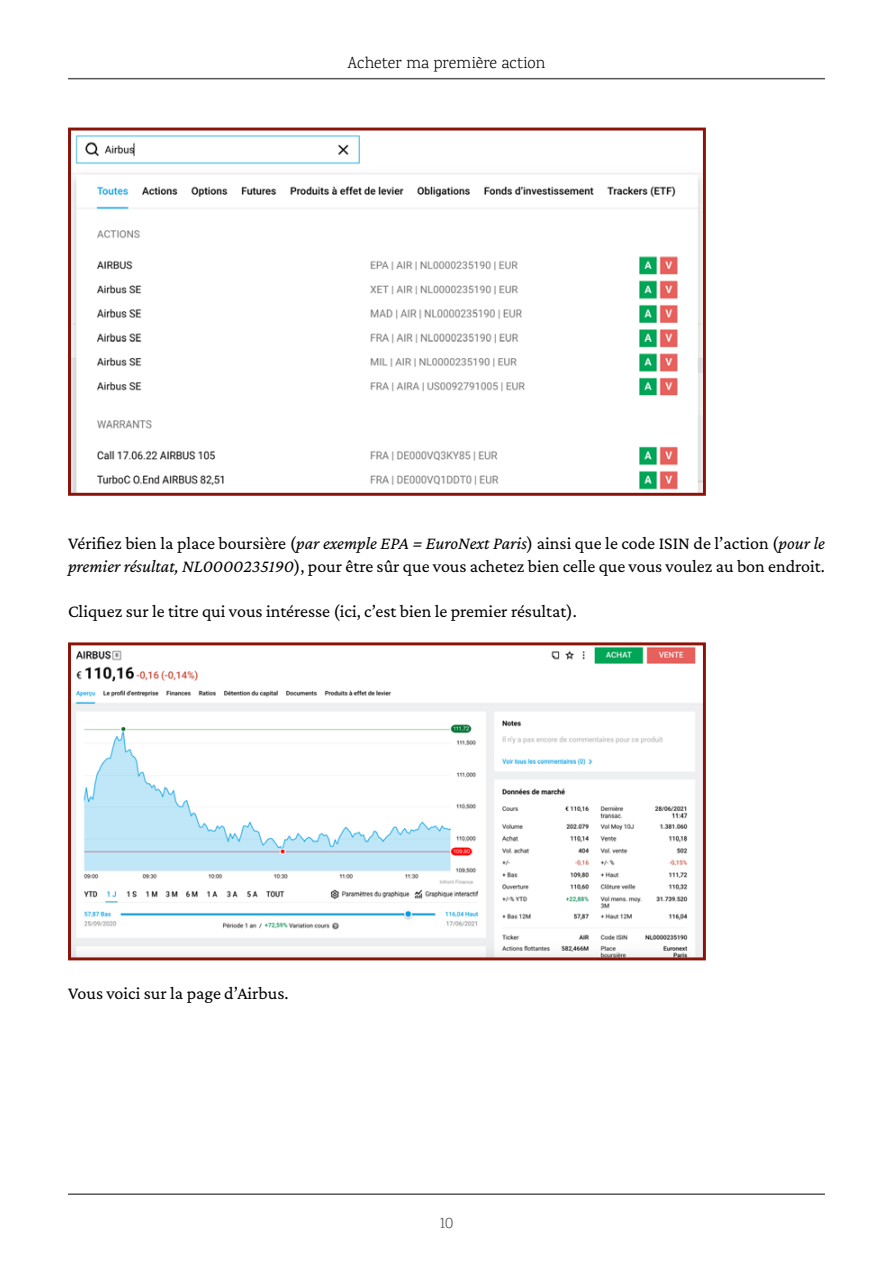
<style>
.page{position:relative;width:893px;height:1263px;background:#fff}
.page>*{position:absolute;margin:0;border:0;box-sizing:border-box;transform-origin:0 0}
.t1{font:18px/22.5px "Crimson Pro";color:#000}
.t2{font:300 16.5px "Karma";letter-spacing:-.01em;color:#000}
.t3{font:300 16.5px "Karma";color:#575756}
.s1{font-style:italic}
</style>
<div class="page">
<hr style="left:68px;top:78px;width:757px;height:1px;background:#575756">
<hr style="left:68px;top:1193px;width:757px;height:2px;background:#575756">
<svg style="left:68px;top:127px;width:638px;height:369px"></svg>
<svg style="left:68px;top:642px;width:638px;height:319px"></svg>
<p class="t2" style="left:348px;top:52px;width:199px">Acheter ma première action</p>
<p class="t1" style="left:68px;top:532px;width:758px">Vérifiez bien la place boursière (<span class="s1">par exemple EPA = EuroNext Paris</span>) ainsi que le code ISIN de l’action (<span class="s1">pour le premier résultat, NL0000235190</span>), pour être sûr que vous achetez bien celle que vous voulez au bon endroit.</p>
<p class="t1" style="left:68px;top:599px;width:510px">Cliquez sur le titre qui vous intéresse (ici, c’est bien le premier résultat).</p>
<p class="t1" style="left:68px;top:982px;width:222px">Vous voici sur la page d’Airbus.</p>
<p class="t3" style="left:440px;top:1212px;width:15px">10</p>
</div>
